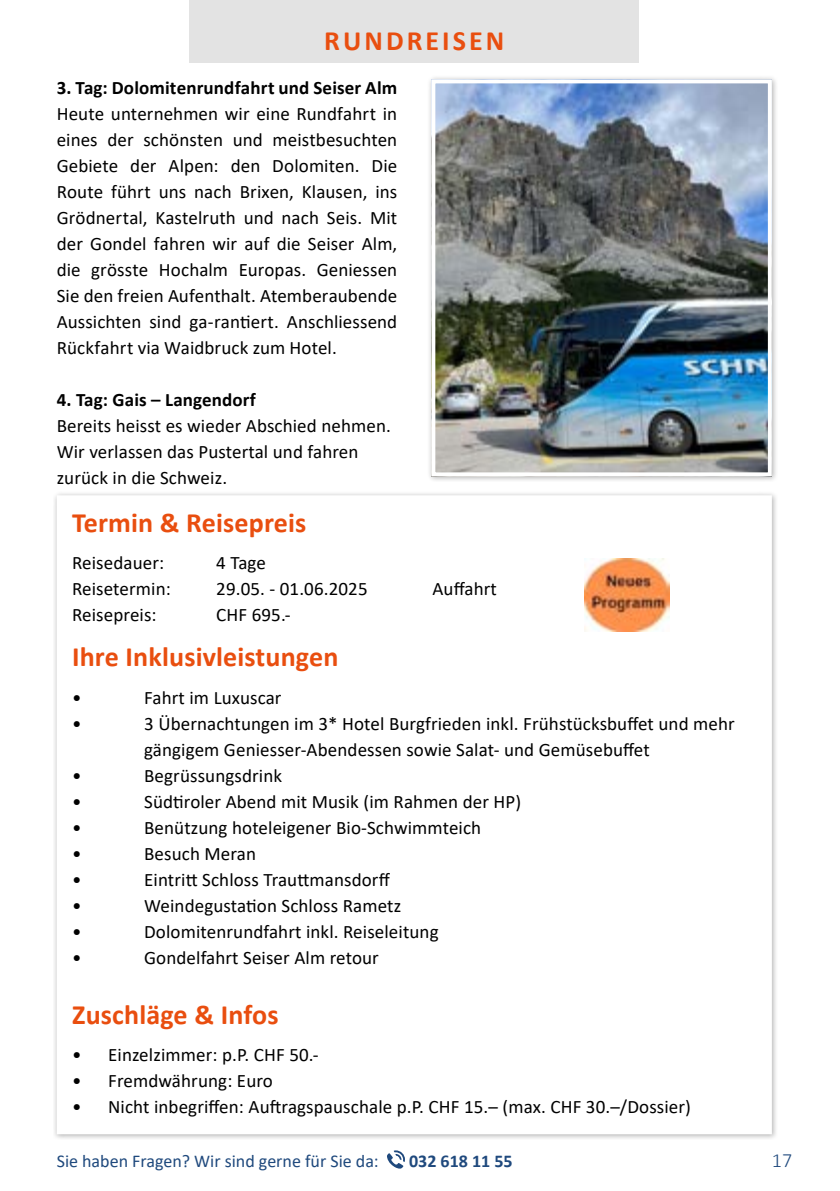
<style>
.page{position:relative;width:840px;height:1191px;background:#fff}
.page>*{position:absolute;margin:0;border:0;box-sizing:border-box;transform-origin:0 0}
.t1{font:700 28px "Calibri";letter-spacing:.005em;color:#e94e0f}
.t2{font:700 28px "Calibri";letter-spacing:.11em;color:#e94e0f}
.t3{font:300 20px "Calibri";color:#1f497d}
.t4{font:19px/26px "Calibri";letter-spacing:.005em;color:#000}
.t5{font:700 19px "Calibri";letter-spacing:.005em;color:#000}
.t6{font:18px "Calibri";color:#1f497d}
.t7{font:700 18px "Calibri";color:#1f497d}
</style>
<div class="page">
<svg style="left:387px;top:1150px;width:18px;height:19px"></svg>
<div style="left:189px;top:0;width:449px;height:62px;background:#e3e3e3"></div>
<div style="left:53px;top:491px;width:724px;height:648px;background:#000;opacity:.3"></div>
<div style="left:59px;top:497px;width:710px;height:635px;background:#fff"></div>
<div style="left:427px;top:75px;width:350px;height:406px;background:#000;opacity:.3"></div>
<img style="left:436px;top:84px;width:330px;height:387px">
<div style="left:431px;top:79px;width:340px;height:397px;border:4px solid #fff"></div>
<img style="left:584px;top:559px;width:85px;height:73px">
<h1 class="t2" style="left:324px;top:21px;width:181px">RUNDREISEN</h1>
<p class="t5" style="left:57px;top:74px;width:342px">3. Tag: Dolomitenrundfahrt und Seiser Alm</p>
<p class="t4" style="left:57px;top:100px;width:342px;text-align:justify">Heute unternehmen wir eine Rundfahrt in eines der schönsten und meistbesuchten Gebiete der Alpen: den Dolomiten. Die Route führt uns nach Brixen, Klausen, ins Grödnertal, Kastelruth und nach Seis. Mit der Gondel fahren wir auf die Seiser Alm, die grösste Hochalm Europas. Geniessen Sie den freien Aufenthalt. Atemberaubende Aussichten sind ga-rantiert. Anschliessend Rückfahrt via Waidbruck zum Hotel.</p>
<p class="t5" style="left:57px;top:386px;width:200px">4. Tag: Gais – Langendorf</p>
<p class="t4" style="left:57px;top:412px;width:335px">Bereits heisst es wieder Abschied nehmen.<br>Wir verlassen das Pustertal und fahren zurück in die Schweiz.</p>
<h1 class="t1" style="left:72px;top:502px;width:235px">Termin &amp; Reisepreis</h1>
<p class="t4" style="left:72px;top:549px;width:94px">Reisedauer:</p>
<p class="t4" style="left:216px;top:549px;width:51px">4 Tage</p>
<p class="t4" style="left:72px;top:575px;width:100px">Reisetermin:</p>
<p class="t4" style="left:216px;top:575px;width:153px">29.05. - 01.06.2025</p>
<p class="t4" style="left:432px;top:575px;width:66px">Auffahrt</p>
<p class="t4" style="left:72px;top:601px;width:86px">Reisepreis:</p>
<p class="t4" style="left:216px;top:601px;width:76px">CHF 695.-</p>
<h1 class="t1" style="left:72px;top:637px;width:268px">Ihre Inklusivleistungen</h1>
<p class="t4" style="left:72px;top:684px;width:11px">•</p>
<p class="t4" style="left:144px;top:684px;width:139px">Fahrt im Luxuscar</p>
<p class="t4" style="left:72px;top:710px;width:11px">•</p>
<p class="t4" style="left:144px;top:710px;width:592px">3 Übernachtungen im 3* Hotel Burgfrieden inkl. Frühstücksbuffet und mehr gängigem Geniesser-Abendessen sowie Salat- und Gemüsebuffet</p>
<p class="t4" style="left:72px;top:762px;width:11px">•</p>
<p class="t4" style="left:144px;top:762px;width:139px">Begrüssungsdrink</p>
<p class="t4" style="left:72px;top:788px;width:11px">•</p>
<p class="t4" style="left:144px;top:788px;width:378px">Südtiroler Abend mit Musik (im Rahmen der HP)</p>
<p class="t4" style="left:72px;top:814px;width:11px">•</p>
<p class="t4" style="left:144px;top:814px;width:338px">Benützung hoteleigener Bio-Schwimmteich</p>
<p class="t4" style="left:72px;top:840px;width:11px">•</p>
<p class="t4" style="left:144px;top:840px;width:113px">Besuch Meran</p>
<p class="t4" style="left:72px;top:866px;width:11px">•</p>
<p class="t4" style="left:144px;top:866px;width:247px">Eintritt Schloss Trauttmansdorff</p>
<p class="t4" style="left:72px;top:892px;width:11px">•</p>
<p class="t4" style="left:144px;top:892px;width:258px">Weindegustation Schloss Rametz</p>
<p class="t4" style="left:72px;top:918px;width:11px">•</p>
<p class="t4" style="left:144px;top:918px;width:296px">Dolomitenrundfahrt inkl. Reiseleitung</p>
<p class="t4" style="left:72px;top:944px;width:11px">•</p>
<p class="t4" style="left:144px;top:944px;width:236px">Gondelfahrt Seiser Alm retour</p>
<h1 class="t1" style="left:72px;top:994px;width:208px">Zuschläge &amp; Infos</h1>
<p class="t4" style="left:72px;top:1041px;width:248px">• Einzelzimmer: p.P. CHF 50.-</p>
<p class="t4" style="left:72px;top:1067px;width:202px">• Fremdwährung: Euro</p>
<p class="t4" style="left:72px;top:1093px;width:620px">• Nicht inbegriffen: Auftragspauschale p.P. CHF 15.– (max. CHF 30.–/Dossier)</p>
<p class="t6" style="left:57px;top:1148px;width:323px">Sie haben Fragen? Wir sind gerne für Sie da:</p>
<p class="t7" style="left:409px;top:1148px;width:105px">032 618 11 55</p>
<p class="t3" style="left:771px;top:1147px;width:22px">17</p>
</div>
